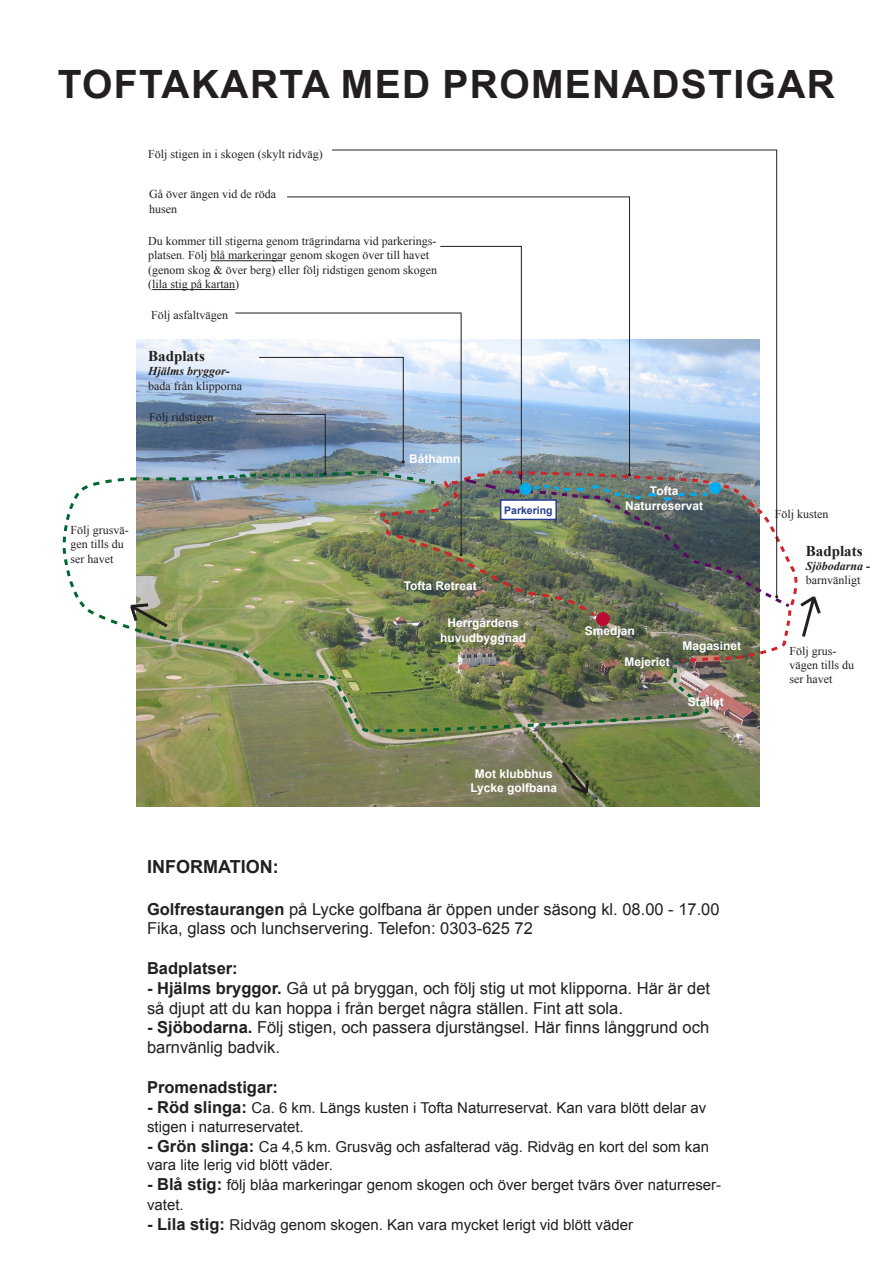
<style>
.page{position:relative;width:893px;height:1263px;background:#fff}
.page>*{position:absolute;margin:0;border:0;box-sizing:border-box;transform-origin:0 0}
.t1{font:700 39px "Arial";letter-spacing:.035em;color:#231f20}
.t2{font:700 18px "Arial";color:#231f20}
.t3{font:16.5px/19.8px "Arial";color:#231f20}
.t4{font:700 16.5px "Arial";color:#231f20}
.t5{font:15px/19.8px "Arial";color:#231f20}
.t6{font:700 15px "Times New Roman";color:#231f20}
.t7{font:12px/14.4px "Times New Roman";color:#231f20}
.t8{font:700 12px "Arial";color:#fff}
.t9{font:italic 700 12px "Times New Roman";color:#231f20}
.t10{font:700 10.5px "Arial";color:#253f8e}
.s1{font-weight:700}
.s2{font-weight:700;font-size:16.5px}
</style>
<div class="page">
<img style="left:137px;top:734px;width:622px;height:72px">
<svg style="left:331px;top:149px;width:446px;height:97px"></svg>
<svg style="left:559px;top:758px;width:32px;height:39px"></svg>
<img style="left:62px;top:246px;width:759px;height:488px">
<div style="left:520px;top:483px;width:12px;height:12px;background:#00aeef;border-radius:50%"></div>
<div style="left:709px;top:482px;width:12px;height:12px;background:#00aeef;border-radius:50%"></div>
<div style="left:501px;top:500px;width:55px;height:19px;background:#fff"></div>
<div style="left:500px;top:499px;width:57px;height:21px;border:2px solid #253f8e"></div>
<p class="t1" style="left:58px;top:57px;width:779px">TOFTAKARTA MED PROMENADSTIGAR</p>
<p class="t7" style="left:148px;top:146px;width:176px">Följ stigen in i skogen (skylt ridväg)</p>
<p class="t7" style="left:149px;top:187px;width:128px">Gå över ängen vid de röda husen</p>
<p class="t7" style="left:148px;top:233px;width:290px">Du kommer till stigerna genom trägrindarna vid parkerings&shy;platsen. Följ blå markeringar genom skogen över till havet (genom skog &amp; över berg) eller följ ridstigen genom skogen (lila stig på kartan)</p>
<p class="t7" style="left:151px;top:307px;width:78px">Följ asfaltvägen</p>
<p class="t6" style="left:148px;top:345px;width:58px">Badplats</p>
<p class="t9" style="left:148px;top:363px;width:83px">Hjälms bryggor-</p>
<p class="t7" style="left:148px;top:378px;width:95px">bada från klipporna</p>
<p class="t7" style="left:149px;top:409px;width:66px">Följ ridstigen</p>
<p class="t7" style="left:70px;top:522px;width:60px">Följ grusvä&shy;gen tills du ser havet</p>
<p class="t8" style="left:409px;top:450px;width:53px">Båthamn</p>
<p class="t8" style="left:404px;top:578px;width:75px">Tofta Retreat</p>
<p class="t10" style="left:504px;top:502px;width:50px">Parkering</p>
<p class="t8" style="left:447px;top:614px;width:73px">Herrgårdens</p>
<p class="t8" style="left:440px;top:629px;width:88px">huvudbyggnad</p>
<p class="t8" style="left:475px;top:765px;width:79px">Mot klubbhus</p>
<p class="t8" style="left:470px;top:780px;width:88px">Lycke golfbana</p>
<p class="t8" style="left:650px;top:482px;width:30px">Tofta</p>
<p class="t8" style="left:625px;top:497px;width:80px">Naturreservat</p>
<p class="t8" style="left:585px;top:622px;width:52px">Smedjan</p>
<p class="t8" style="left:625px;top:653px;width:47px">Mejeriet</p>
<p class="t8" style="left:682px;top:637px;width:60px">Magasinet</p>
<p class="t8" style="left:688px;top:693px;width:38px">Stallet</p>
<p class="t2" style="left:147px;top:854px;width:133px">INFORMATION:</p>
<p class="t3" style="left:147px;top:899px;width:574px"><span class="s1">Golfrestaurangen</span> på Lycke golfbana är öppen under säsong kl. 08.00 - 17.00</p>
<p class="t3" style="left:147px;top:919px;width:387px">Fika, glass och lunchservering. Telefon: 0303-625 72</p>
<p class="t4" style="left:147px;top:956px;width:92px">Badplatser:</p>
<p class="t3" style="left:147px;top:978px;width:565px"><span class="s1">- Hjälms bryggor.</span> Gå ut på bryggan, och följ stig ut mot klipporna. Här är det så djupt att du kan hoppa i från berget några ställen. Fint att sola.</p>
<p class="t3" style="left:147px;top:1018px;width:564px"><span class="s1">- Sjöbodarna.</span> Följ stigen, och passera djurstängsel. Här finns långgrund och barnvänlig badvik.</p>
<p class="t4" style="left:147px;top:1075px;width:133px">Promenadstigar:</p>
<p class="t5" style="left:147px;top:1097px;width:561px"><span class="s2">- Röd slinga:</span> Ca. 6 km. Längs kusten i Tofta Naturreservat. Kan vara blött delar av stigen i naturreservatet.</p>
<p class="t5" style="left:147px;top:1138px;width:564px;line-height:18px"><span class="s2">- Grön slinga:</span> Ca 4,5 km. Grusväg och asfalterad väg. Ridväg en kort del som kan vara lite lerig vid blött väder.</p>
<p class="t5" style="left:147px;top:1175px;width:576px"><span class="s2">- Blå stig:</span> följ blåa markeringar genom skogen och över berget tvärs över naturreser&shy;vatet.</p>
<p class="t5" style="left:147px;top:1214px;width:487px"><span class="s2">- Lila stig:</span> Ridväg genom skogen. Kan vara mycket lerigt vid blött väder</p>
<p class="t7" style="left:775px;top:506px;width:55px">Följ kusten</p>
<p class="t6" style="left:806px;top:540px;width:58px">Badplats</p>
<p class="t9" style="left:806px;top:557px;width:66px">Sjöbodarna -</p>
<p class="t7" style="left:806px;top:573px;width:56px">barnvänligt</p>
<p class="t7" style="left:790px;top:643px;width:66px">Följ grus&shy;vägen tills du ser havet</p>
</div>
